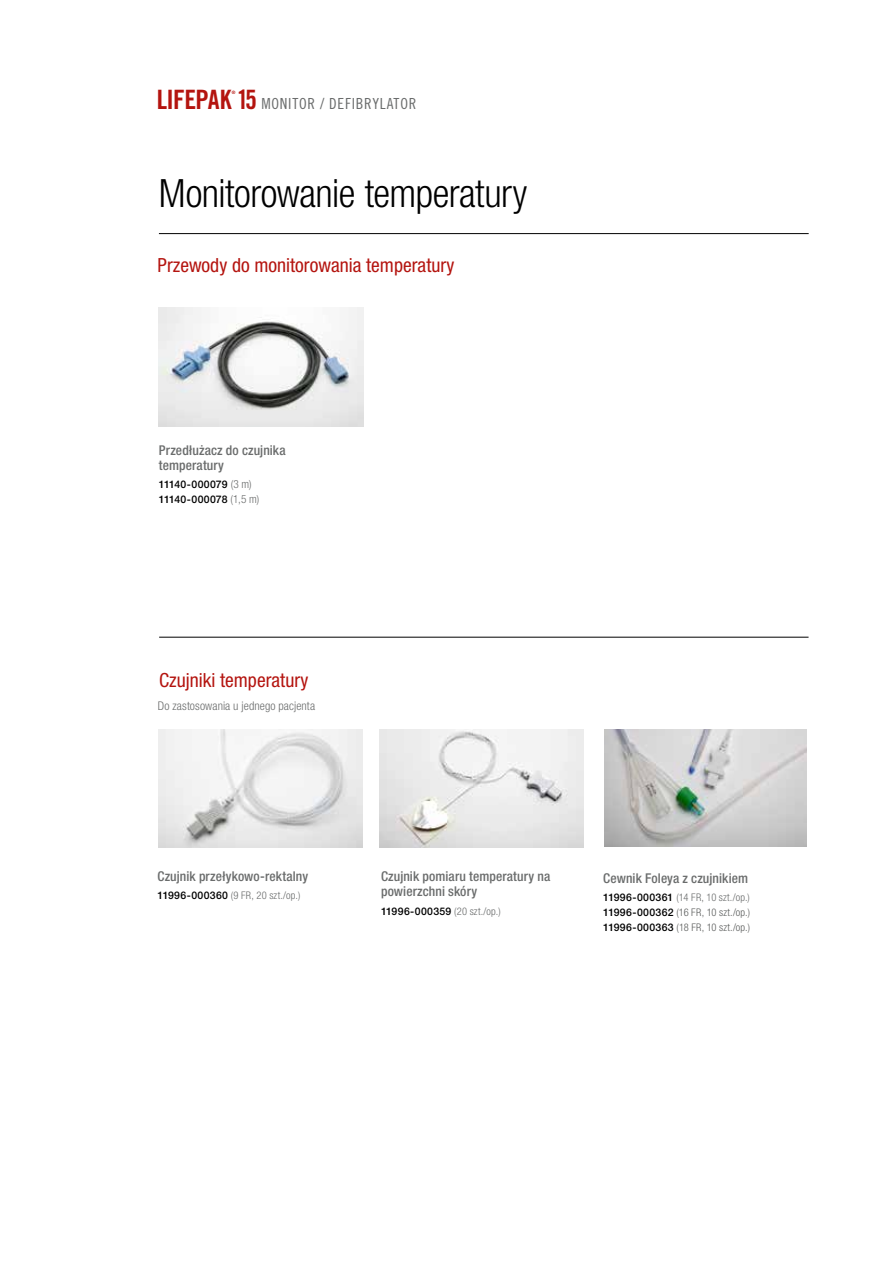
<style>
.page{position:relative;width:893px;height:1263px;background:#fff}
.page>*{position:absolute;margin:0;border:0;box-sizing:border-box;transform-origin:0 0}
.t1{font:300 condensed 39px "Helvetica Neue LTW1 G";letter-spacing:-.015em;color:#000}
.t2{font:26.7px "Trade Gothic LT Std Bd Cn 20";letter-spacing:-.025em;color:#b4140f}
.t3{font:condensed 19.5px "Helvetica Neue LTW1 G";color:#b4140f}
.t4{font:15.3px "Trade Gothic LT Std Cn 18";letter-spacing:.05em;color:#6a6c6c}
.t5{font:500 condensed 13.5px/15px "Helvetica Neue LTW1 G";letter-spacing:.005em;color:#6a6c6c}
.t6{font:300 condensed 12px "Helvetica Neue LTW1 G";letter-spacing:.01em;color:#6a6c6c}
.t7{font:500 10.5px/15px "Helvetica Neue LTW1 G";letter-spacing:.02em;color:#000}
.t8{font:300 condensed 10.5px "Helvetica Neue LTW1 G";letter-spacing:.025em;color:#6a6c6c}
.t9{font:4.65px "Trade Gothic LT Std Bd Cn 20";color:#b4140f}
.s1{font-family:"Trade Gothic LT Std Bd Cn 20";font-size:26.7px;color:#b4140f}
.s2{font-weight:300;font-stretch:condensed;font-size:11.25px;color:#6a6c6c}
.s3{font-weight:500;font-stretch:normal;color:#000}
.s4{font-weight:300;font-stretch:condensed;color:#6a6c6c}
.s5{font-weight:300;font-stretch:condensed;color:#5a5c5b}
</style>
<div class="page">
<img style="left:159px;top:308px;width:205px;height:118px">
<img style="left:159px;top:729px;width:204px;height:119px">
<img style="left:380px;top:729px;width:204px;height:119px">
<hr style="left:159px;top:233px;width:650px;height:1px;background:#000">
<img style="left:605px;top:729px;width:202px;height:117px">
<hr style="left:159px;top:637px;width:649px;height:1px;background:#000">
<h2 class="t2" style="left:157px;top:84px;width:76px">LIFEPAK</h2>
<p class="t9" style="left:232px;top:89px;width:5px">®</p>
<h3 class="t4" style="left:237px;top:95px;width:181px"><span class="s1">15</span> MONITOR / DEFIBRYLATOR</h3>
<h1 class="t1" style="left:159px;top:171px;width:370px">Monitorowanie temperatury</h1>
<h3 class="t3" style="left:158px;top:254px;width:298px">Przewody do monitorowania temperatury</h3>
<p class="t5" style="left:159px;top:443px;width:128px">Przedłużacz do czujnika temperatury</p>
<p class="t7" style="left:159px;top:477px;width:102px">11140-000079 <span class="s2">(3 m)<br></span>11140-000078 <span class="s2">(1,5 m)</span></p>
<h3 class="t3" style="left:159px;top:668px;width:151px">Czujniki temperatury</h3>
<p class="t6" style="left:158px;top:699px;width:159px">Do zastosowania u jednego pacjenta</p>
<p class="t5" style="left:158px;top:869px;width:152px">Czujnik przełykowo-rektalny</p>
<p class="t8" style="left:158px;top:889px;width:144px"><span class="s3">11996-000360</span> (9 FR, 20 szt./op.)</p>
<p class="t5" style="left:381px;top:869px;width:171px">Czujnik pomiaru temperatury na powierzchni skóry</p>
<p class="t7" style="left:381px;top:903px;width:121px">11996-000359 <span class="s4">(20 szt./op.)</span></p>
<p class="t5" style="left:603px;top:871px;width:146px">Cewnik Foleya z czujnikiem</p>
<p class="t7" style="left:603px;top:890px;width:148px;text-align:justify">11996-000361 <span class="s4">(14 FR, 10 szt./op.)<br></span>11996-000362 <span class="s5">(16 FR, 10 szt./op.)<br></span>11996-000363 <span class="s5">(18 FR, 10 szt./op.)</span></p>
</div>
